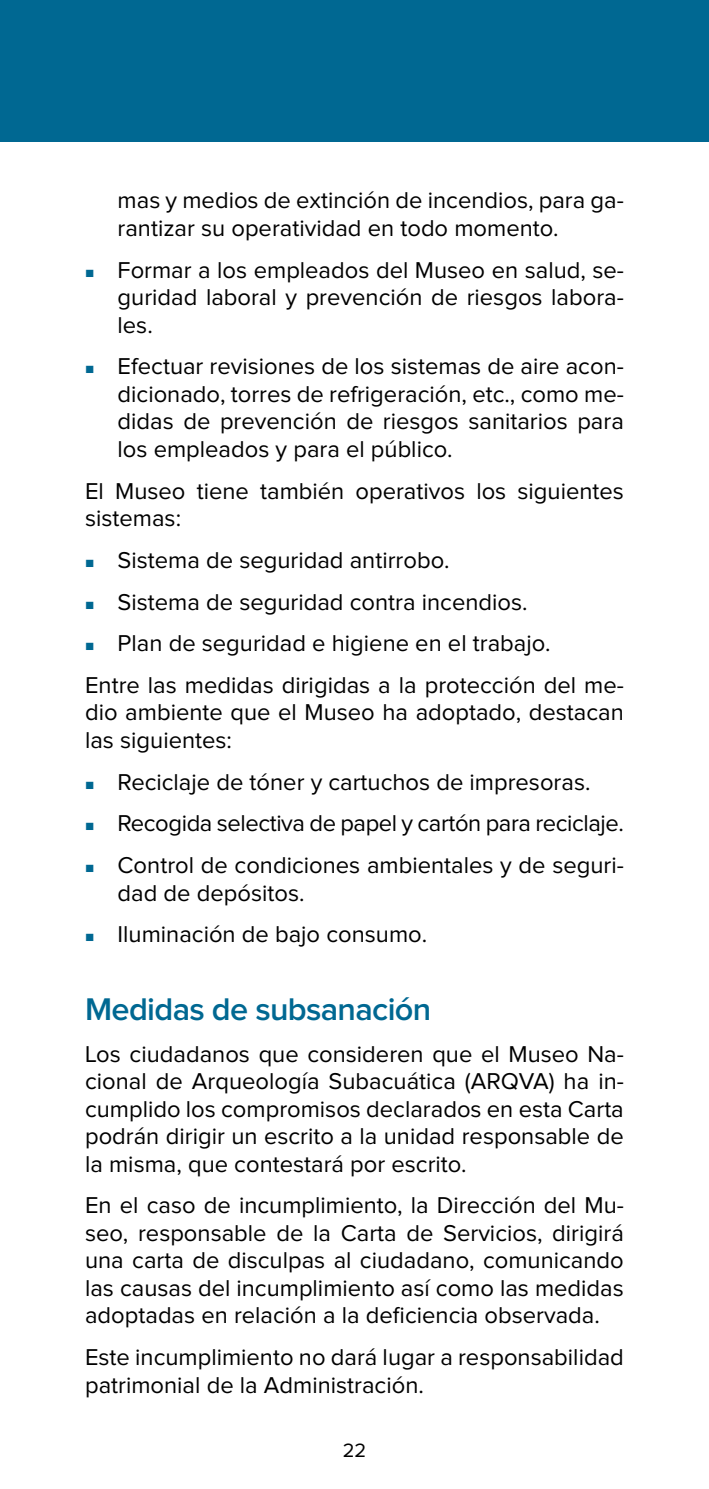
<style>
.page{position:relative;width:709px;height:1489px;background:#fff}
.page>*{position:absolute;margin:0;border:0;box-sizing:border-box;transform-origin:0 0}
.t1{font:600 32.5px "Proxima Nova";letter-spacing:-.02em;color:#006892}
.t2{font:23.75px/27.5px "Proxima Nova";color:#000}
.t3{font:20px "Proxima Nova";color:#000}
.s1{color:#006892}
</style>
<div class="page">
<div style="left:0;top:0;width:709px;height:142px;background:#006892"></div>
<p class="t2" style="left:118px;top:188px;width:508px">mas y medios de extinción de incendios, para ga&shy;rantizar su operatividad en todo momento.</p>
<p class="t2" style="left:118px;top:257px;width:508px;text-align:justify;text-indent:-32px"><span class="s1">■</span> Formar a los empleados del Museo en salud, se&shy;guridad laboral y prevención de riesgos labora&shy;les.</p>
<p class="t2" style="left:118px;top:354px;width:508px;text-align:justify;text-indent:-32px"><span class="s1">■</span> Efectuar revisiones de los sistemas de aire acon&shy;dicionado, torres de refrigeración, etc., como me&shy;didas de prevención de riesgos sanitarios para los empleados y para el público.</p>
<p class="t2" style="left:85px;top:478px;width:540px">El Museo tiene también operativos los siguientes sistemas:</p>
<p class="t2" style="left:85px;top:547px;width:366px"><span class="s1">■</span> Sistema de seguridad antirrobo.</p>
<p class="t2" style="left:85px;top:589px;width:444px"><span class="s1">■</span> Sistema de seguridad contra incendios.</p>
<p class="t2" style="left:85px;top:623px;width:540px;line-height:41.8px"><span class="s1">■</span> Plan de seguridad e higiene en el trabajo.<br>Entre las medidas dirigidas a la protección del me-</p>
<p class="t2" style="left:85px;top:699px;width:540px">dio ambiente que el Museo ha adoptado, destacan las siguientes:</p>
<p class="t2" style="left:85px;top:769px;width:507px"><span class="s1">■</span> Reciclaje de tóner y cartuchos de impresoras.</p>
<p class="t2" style="left:85px;top:810px;width:540px"><span class="s1">■</span> Recogida selectiva de papel y cartón para reciclaje.</p>
<p class="t2" style="left:118px;top:852px;width:508px;text-indent:-32px"><span class="s1">■</span> Control de condiciones ambientales y de seguri&shy;dad de depósitos.</p>
<p class="t2" style="left:85px;top:921px;width:343px"><span class="s1">■</span> Iluminación de bajo consumo.</p>
<h1 class="t1" style="left:85px;top:994px;width:348px">Medidas de subsanación</h1>
<p class="t2" style="left:85px;top:1040px;width:540px;text-align:justify">Los ciudadanos que consideren que el Museo Na&shy;cional de Arqueología Subacuática (ARQVA) ha in&shy;cumplido los compromisos declarados en esta Carta podrán dirigir un escrito a la unidad responsable de la misma, que contestará por escrito.</p>
<p class="t2" style="left:85px;top:1192px;width:540px;text-align:justify">En el caso de incumplimiento, la Dirección del Mu&shy;seo, responsable de la Carta de Servicios, dirigirá una carta de disculpas al ciudadano, comunicando las causas del incumplimiento así como las medidas adoptadas en relación a la deficiencia observada.</p>
<p class="t2" style="left:85px;top:1344px;width:540px">Este incumplimiento no dará lugar a responsabilidad patrimonial de la Administración.</p>
<p class="t3" style="left:343px;top:1440px;width:25px">22</p>
</div>
